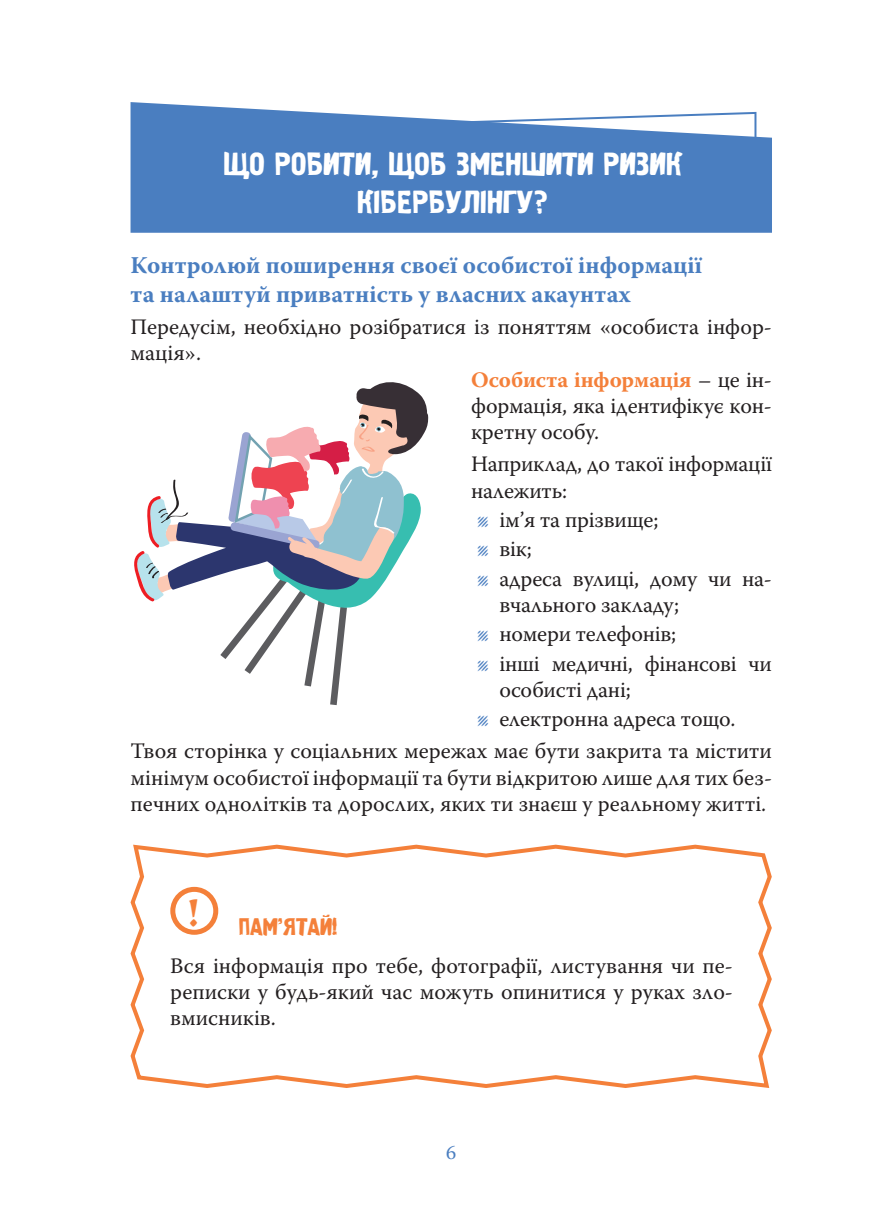
<style>
.page{position:relative;width:874px;height:1225px;background:#fff}
.page>*{position:absolute;margin:0;border:0;box-sizing:border-box;transform-origin:0 0}
.t1{font:32px/38.4px "Graffiti 1 C";color:#fff;text-align:center}
.t2{font:700 24px/28.8px "Warnock Pro";color:#4a7ec0}
.t3{font:24px "Graffiti 1 C";color:#f4803a}
.t4{font:22px/26.4px "Warnock Pro";letter-spacing:-.005em;color:#231f20}
.t5{font:700 22px "Warnock Pro";letter-spacing:-.01em;color:#f4803a}
.t6{font:20px "Warnock Pro";color:#4a7ec0}
.s1{font-weight:400;color:#231f20}
.s2{color:#4a7ec0}
</style>
<div class="page">
<svg style="left:130px;top:844px;width:642px;height:244px"></svg>
<div style="left:170px;top:887px;width:48px;height:47px;border:5px solid #f4803a;border-radius:50%"></div>
<svg style="left:130px;top:102px;width:641px;height:131px;background:#618fc8"></svg>
<svg style="left:134px;top:382px;width:294px;height:323px"></svg>
<h1 class="t1" style="left:223px;top:146px;width:460px">ЩО РОБИТИ, ЩОБ ЗМЕНШИТИ РИЗИК<br>КІБЕРБУЛІНГУ?</h1>
<p class="t2" style="left:130px;top:250px;width:573px">Контролюй поширення своєї особистої інформації та налаштуй приватність у власних акаунтах</p>
<p class="t4" style="left:130px;top:313px;width:642px">Передусім, необхідно розібратися із поняттям «особиста інфор-</p>
<p class="t4" style="left:130px;top:339px;width:72px">мація».</p>
<p class="t5" style="left:471px;top:366px;width:302px">Особиста інформація <span class="s1">– це ін-</span></p>
<p class="t4" style="left:471px;top:392px;width:302px">формація, яка ідентифікує кон-</p>
<p class="t4" style="left:471px;top:418px;width:130px">кретну особу.</p>
<p class="t4" style="left:471px;top:451px;width:302px">Наприклад, до такої інформації належить:</p>
<p class="t4" style="left:476px;top:505px;width:296px;line-height:29.2px"><span class="s2">҂</span> ім’я та прізвище;<br><span class="s2">҂</span> вік;<br><span class="s2">҂</span> адреса вулиці, дому чи на-</p>
<p class="t4" style="left:476px;top:590px;width:296px;line-height:29.2px;text-indent:23px">вчального закладу;<br><span class="s2">҂</span> номери телефонів;<br><span class="s2">҂</span> інші медичні, фінансові чи</p>
<p class="t4" style="left:476px;top:675px;width:260px;line-height:29.2px;text-indent:23px">особисті дані;<br><span class="s2">҂</span> електронна адреса тощо.</p>
<p class="t4" style="left:130px;top:737px;width:642px;text-align:justify">Твоя сторінка у соціальних мережах має бути закрита та містити мінімум особистої інформації та бути відкритою лише для тих без&shy;печних однолітків та дорослих, яких ти знаєш у реальному житті.</p>
<p class="t3" style="left:187px;top:913px;width:152px"><sup>!</sup> ПАМ’ЯТАЙ!</p>
<p class="t4" style="left:170px;top:951px;width:564px;text-align:justify">Вся інформація про тебе, фотографії, листування чи пе&shy;реписки у будь-який час можуть опинитися у руках зло&shy;вмисників.</p>
<p class="t6" style="left:446px;top:1140px;width:12px">6</p>
</div>
